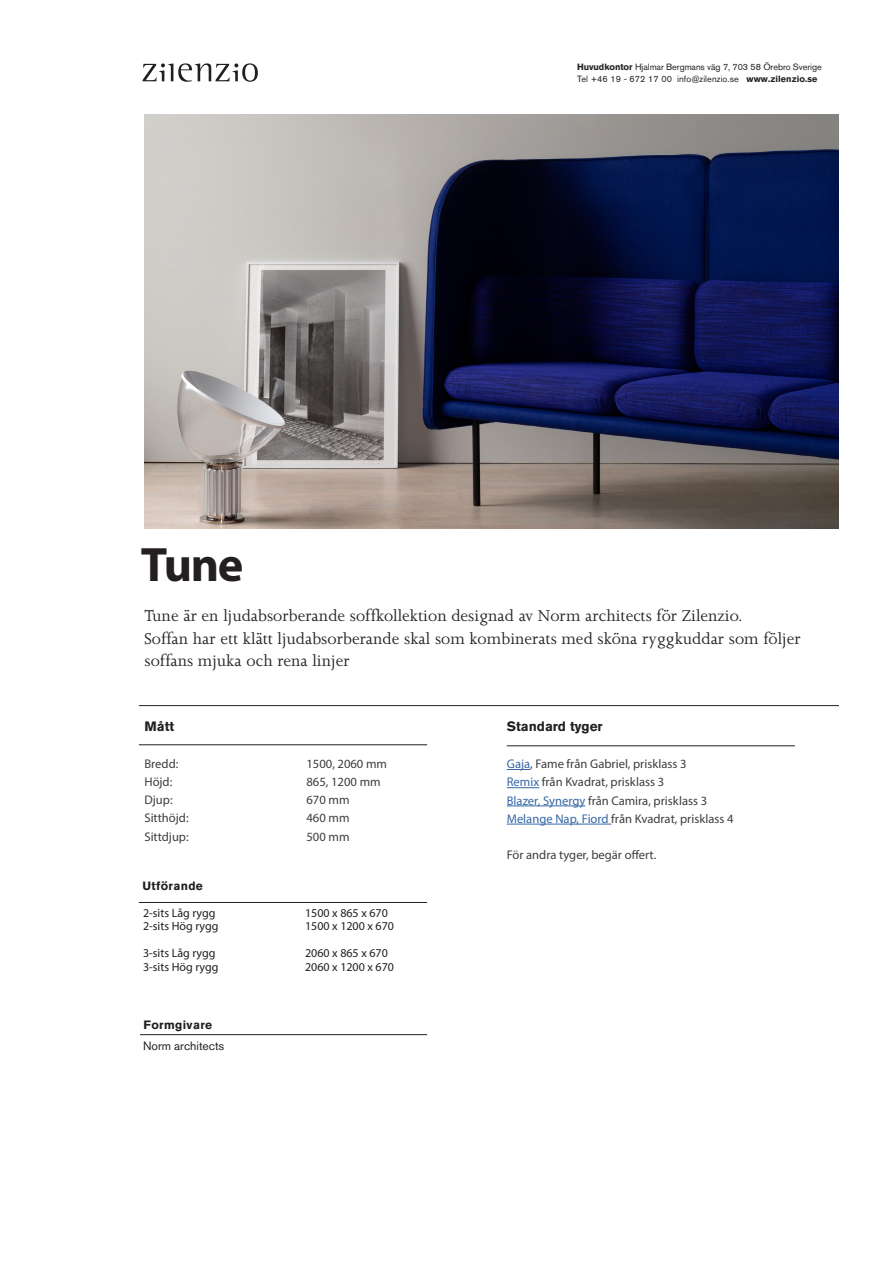
<style>
.page{position:relative;width:893px;height:1263px;background:#fff}
.page>*{position:absolute;margin:0;border:0;box-sizing:border-box;transform-origin:0 0}
.t1{font:700 48.45px "Myriad Pro";color:#231f20}
.t2{font:18px/22.5px "Joanna MT Std";color:#231f20}
.category_title{font:700 13.5px "Akzidenz Grotesk BQ";color:#231f20}
.t3{font:12.6px/18.1px "Myriad Pro";color:#3e3e3f}
.t4{font:12px "Myriad Pro";color:#231f20}
.t5{font:700 12px "Akzidenz Grotesk BQ";letter-spacing:.03em;color:#231f20}
.t6{font:12px "Akzidenz Grotesk BQ";color:#231f20}
.t7{font:9px "Akzidenz Grotesk BQ";letter-spacing:-.005em;color:#231f20}
.s1{font-weight:700}
.s2{color:#3667a4}
</style>
<div class="page">
<svg style="left:507px;top:769px;width:23px;height:1px"></svg>
<hr style="left:507px;top:787px;width:32px;height:1px;background:#3667a4">
<hr style="left:507px;top:805px;width:78px;height:1px;background:#3667a4">
<hr style="left:507px;top:824px;width:104px;height:1px;background:#3667a4">
<hr style="left:139px;top:744px;width:288px;height:1px;background:#231f20">
<hr style="left:507px;top:745px;width:288px;height:1px;background:#231f20">
<hr style="left:139px;top:705px;width:700px;height:1px;background:#231f20">
<svg style="left:143px;top:63px;width:115px;height:19px"></svg>
<img style="left:145px;top:114px;width:694px;height:415px">
<hr style="left:140px;top:1034px;width:287px;height:1px;background:#231f20">
<hr style="left:139px;top:902px;width:288px;height:1px;background:#231f20">
<p class="t1" style="left:141px;top:533px;width:104px">Tune</p>
<p class="t7" style="left:577px;top:61px;width:246px"><span class="s1">Huvudkontor</span> Hjalmar Bergmans väg 7, 703 58 Örebro Sverige</p>
<p class="t7" style="left:577px;top:73px;width:242px">Tel +46 19 - 672 17 00 info@zilenzio.se <span class="s1">www.zilenzio.se</span></p>
<p class="t2" style="left:145px;top:604px;width:657px">Tune är en ljudabsorberande soffkollektion designad av Norm architects för Zilenzio.<br>Soffan har ett klätt ljudabsorberande skal som kombinerats med sköna ryggkuddar som följer soffans mjuka och rena linjer</p>
<p class="category_title" style="left:145px;top:719px;width:31px">Mått</p>
<p class="category_title" style="left:507px;top:719px;width:97px">Standard tyger</p>
<p class="t3" style="left:144px;top:754px;width:35px">Bredd:</p>
<p class="t3" style="left:306px;top:754px;width:82px">1500, 2060 mm</p>
<p class="t3" style="left:144px;top:772px;width:29px">Höjd:</p>
<p class="t3" style="left:306px;top:772px;width:76px">865, 1200 mm</p>
<p class="t3" style="left:144px;top:791px;width:30px">Djup:</p>
<p class="t3" style="left:306px;top:791px;width:45px">670 mm</p>
<p class="t3" style="left:144px;top:809px;width:46px">Sitthöjd:</p>
<p class="t3" style="left:306px;top:809px;width:45px">460 mm</p>
<p class="t3" style="left:144px;top:827px;width:46px">Sittdjup:</p>
<p class="t3" style="left:306px;top:827px;width:45px">500 mm</p>
<p class="t5" style="left:142px;top:879px;width:62px">Utförande</p>
<p class="t4" style="left:143px;top:905px;width:74px">2-sits Låg rygg</p>
<p class="t4" style="left:305px;top:905px;width:84px">1500 x 865 x 670</p>
<p class="t4" style="left:143px;top:919px;width:77px">2-sits Hög rygg</p>
<p class="t4" style="left:305px;top:919px;width:91px">1500 x 1200 x 670</p>
<p class="t4" style="left:143px;top:946px;width:74px">3-sits Låg rygg</p>
<p class="t4" style="left:305px;top:946px;width:84px">2060 x 865 x 670</p>
<p class="t4" style="left:143px;top:959px;width:77px">3-sits Hög rygg</p>
<p class="t4" style="left:305px;top:959px;width:91px">2060 x 1200 x 670</p>
<p class="t5" style="left:143px;top:1018px;width:70px">Formgivare</p>
<p class="t6" style="left:143px;top:1039px;width:83px">Norm architects</p>
<p class="t3" style="left:507px;top:755px;width:181px"><span class="s2">Gaja</span>, Fame från Gabriel, prisklass 3<br><span class="s2">Remix</span> från Kvadrat, prisklass 3</p>
<p class="t3" style="left:507px;top:791px;width:202px"><span class="s2">Blazer, Synergy</span> från Camira, prisklass 3</p>
<p class="t3" style="left:507px;top:809px;width:228px"><span class="s2">Melange Nap, Fiord</span> från Kvadrat, prisklass 4</p>
<p class="t3" style="left:507px;top:846px;width:151px">För andra tyger, begär offert.</p>
</div>
